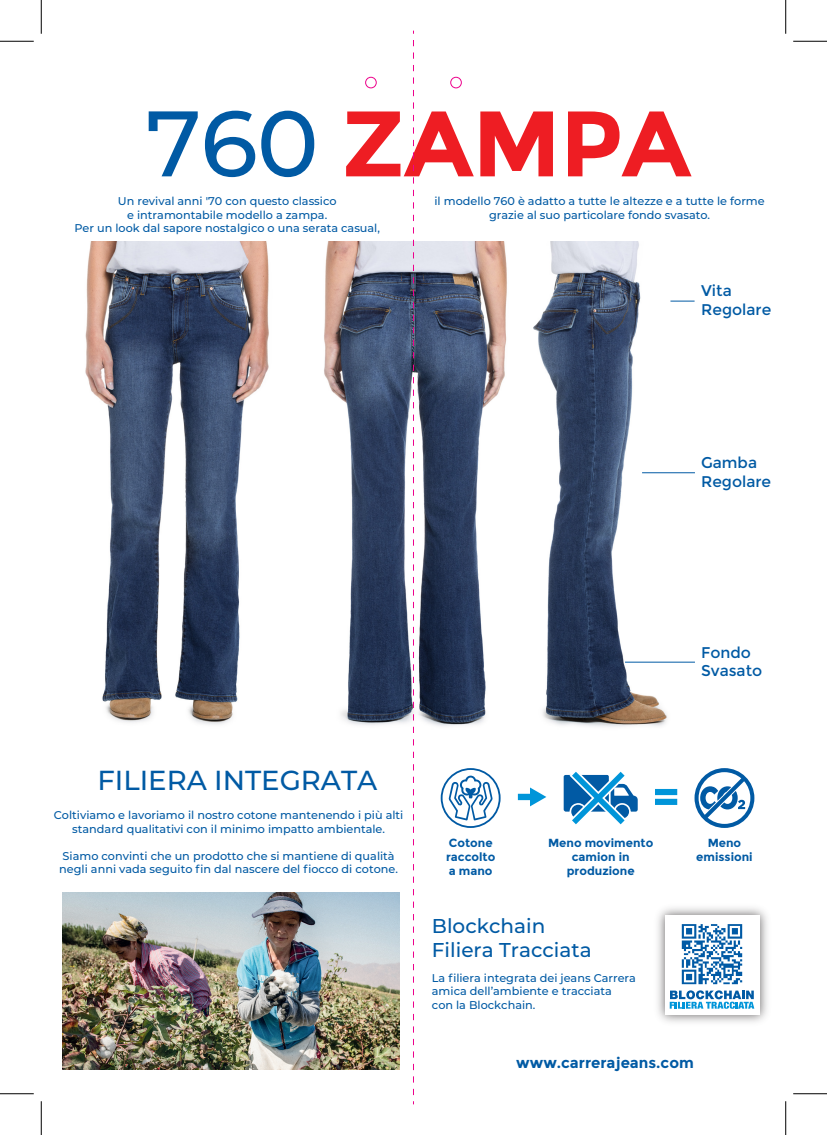
<style>
.page{position:relative;width:827px;height:1135px;background:#fff}
.page>*{position:absolute;margin:0;border:0;box-sizing:border-box;transform-origin:0 0}
.t1{font:700 92.75px "Montserrat";letter-spacing:-.01em;color:#ee1d23}
.t2{font:500 27.5px "Montserrat";color:#015aa4}
.t3{font:500 20px/24px "Montserrat";color:#015aa4}
.t4{font:15.5px/18.6px "Montserrat";color:#015aa4}
.t5{font:700 15px "Montserrat";color:#015aa4}
.t6{font:700 11.75px/14.1px "Montserrat";color:#015aa4;text-align:center}
.t7{font:500 11.25px/13.5px "Montserrat";color:#015aa4;text-align:center}
.s1{font-weight:500;color:#015aa4}
</style>
<div class="page">
<img style="left:579px;top:242px;width:116px;height:485px">
<img style="left:340px;top:242px;width:239px;height:484px">
<img style="left:85px;top:242px;width:255px;height:483px">
<svg style="left:563px;top:771px;width:74px;height:54px"></svg>
<svg style="left:441px;top:768px;width:59px;height:60px"></svg>
<svg style="left:694px;top:768px;width:60px;height:60px"></svg>
<svg style="left:518px;top:787px;width:28px;height:19px"></svg>
<svg style="left:655px;top:789px;width:22px;height:16px"></svg>
<img style="left:657px;top:907px;width:111px;height:116px">
<div style="left:665px;top:915px;width:94px;height:99px;background:#fff"></div>
<img style="left:681px;top:924px;width:62px;height:61px">
<svg style="left:669px;top:990px;width:85px;height:19px"></svg>
<img style="left:63px;top:893px;width:336px;height:176px">
<svg style="left:670px;top:301px;width:24px;height:1px"></svg>
<hr style="left:642px;top:472px;width:53px;height:1px;background:#015aa4">
<hr style="left:625px;top:662px;width:70px;height:1px;background:#015aa4">
<svg style="left:413px;top:40px;width:1px;height:1064px"></svg>
<div style="left:365px;top:77px;width:11px;height:11px;border:1px solid #ed028c;border-radius:50%"></div>
<div style="left:450px;top:77px;width:11px;height:11px;border:1px solid #ed028c;border-radius:50%"></div>
<hr style="left:0;top:41px;width:34px;height:1px;background:#000">
<hr style="left:793px;top:41px;width:34px;height:1px;background:#000">
<hr style="left:0;top:1093px;width:34px;height:1px;background:#000">
<hr style="left:793px;top:1093px;width:34px;height:1px;background:#000">
<hr style="left:41px;top:0;width:1px;height:34px;background:#000">
<hr style="left:41px;top:1101px;width:1px;height:34px;background:#000">
<hr style="left:785px;top:0;width:1px;height:34px;background:#000">
<hr style="left:785px;top:1101px;width:1px;height:34px;background:#000">
<h1 class="t1" style="left:146px;top:88px;width:546px"><span class="s1">760</span> ZAMPA</h1>
<p class="t7" style="left:74px;top:194px;width:307px">Un revival anni '70 con questo classico<br>e intramontabile modello a zampa.<br>Per un look dal sapore nostalgico o una serata casual,</p>
<p class="t7" style="left:434px;top:194px;width:332px">il modello 760 è adatto a tutte le altezze e a tutte le forme grazie al suo particolare fondo svasato.</p>
<h3 class="t4" style="left:701px;top:282px;width:72px">Vita<br>Regolare</h3>
<h3 class="t4" style="left:701px;top:453px;width:72px">Gamba<br>Regolare</h3>
<h3 class="t4" style="left:701px;top:643px;width:63px">Fondo<br>Svasato</h3>
<h2 class="t2" style="left:97px;top:761px;width:281px">FILIERA INTEGRATA</h2>
<p class="t7" style="left:54px;top:808px;width:351px">Coltiviamo e lavoriamo il nostro cotone mantenendo i più alti standard qualitativi con il minimo impatto ambientale.</p>
<p class="t7" style="left:59px;top:848px;width:340px;text-align:left">Siamo convinti che un prodotto che si mantiene di qualità negli anni vada seguito fin dal nascere del fiocco di cotone.</p>
<p class="t6" style="left:446px;top:836px;width:51px;text-align:left">Cotone raccolto a mano</p>
<p class="t6" style="left:548px;top:836px;width:107px">Meno movimento camion in produzione</p>
<p class="t6" style="left:696px;top:836px;width:58px">Meno emissioni</p>
<h3 class="t3" style="left:432px;top:913px;width:161px">Blockchain<br>Filiera Tracciata</h3>
<p class="t7" style="left:432px;top:971px;width:205px;text-align:left">La filiera integrata dei jeans Carrera amica dell’ambiente e tracciata<br>con la Blockchain.</p>
<h3 class="t5" style="left:516px;top:1054px;width:179px">www.carrerajeans.com</h3>
</div>
